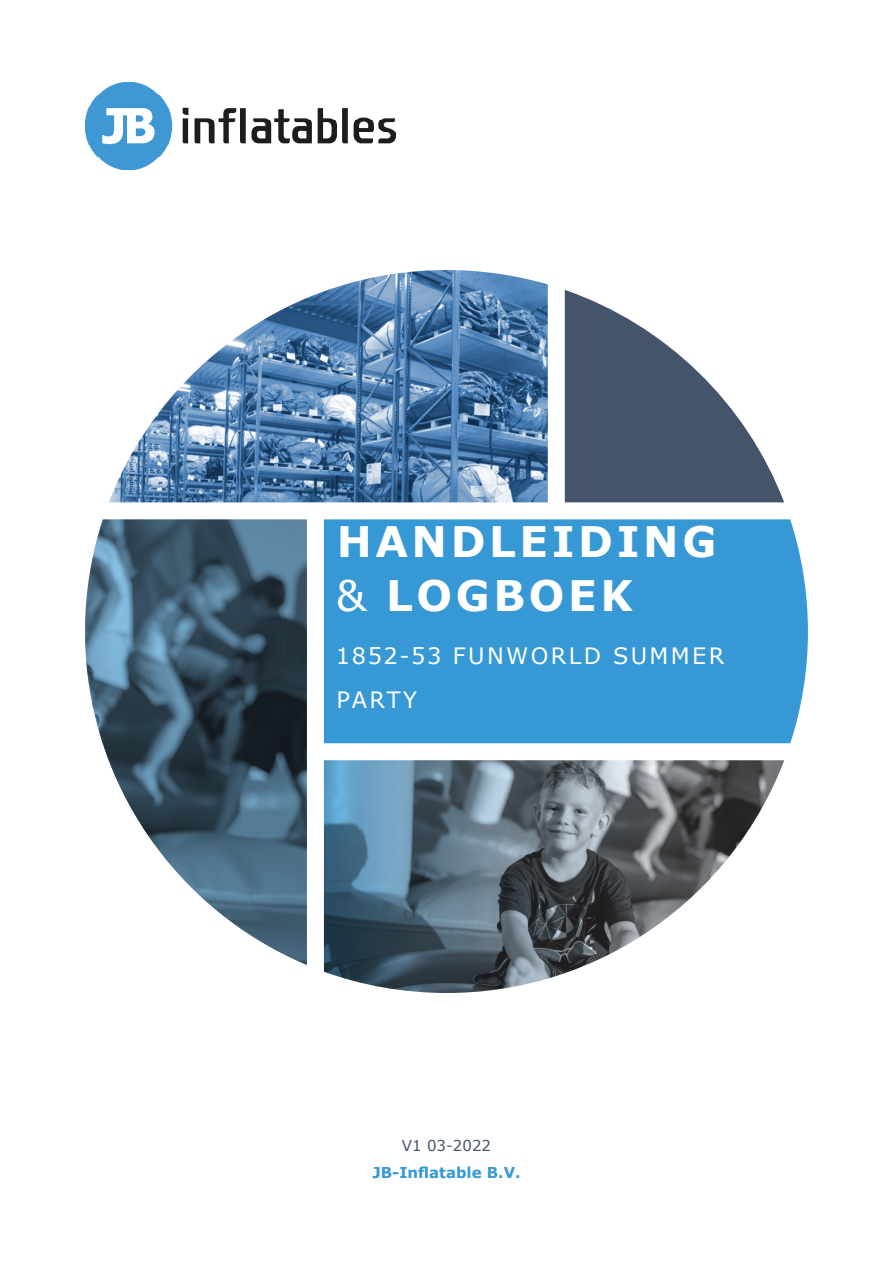
<style>
.page{position:relative;width:893px;height:1263px;background:#fff}
.page>*{position:absolute;margin:0;border:0;box-sizing:border-box;transform-origin:0 0}
.t1{font:700 42px "Verdana";letter-spacing:.085em;color:#fff}
.t2{font:22.5px/43.5px "Verdana";letter-spacing:.105em;color:#fff}
.t3{font:700 15px "Verdana";color:#3698d4}
.t4{font:15px "Verdana";color:#44546a}
.s1{font-weight:400}
</style>
<div class="page">
<img style="left:85px;top:83px;width:310px;height:86px">
<div style="left:324px;top:519px;width:484px;height:224px;background:#3698d4"></div>
<img style="left:109px;top:270px;width:439px;height:232px">
<svg style="left:565px;top:290px;width:219px;height:212px;fill:#44546a"></svg>
<svg style="left:85px;top:519px;width:222px;height:446px"></svg>
<svg style="left:324px;top:760px;width:460px;height:233px"></svg>
<p class="t1" style="left:337px;top:512px;width:381px">HANDLEIDING</p>
<p class="t1" style="left:336px;top:566px;width:298px"><span class="s1">&amp;</span> LOGBOEK</p>
<p class="t2" style="left:336px;top:634px;width:390px">1852-53 FUNWORLD SUMMER<br>PARTY</p>
<p class="t4" style="left:402px;top:1135px;width:91px">V1 03-2022</p>
<p class="t3" style="left:372px;top:1161px;width:150px">JB-Inflatable B.V.</p>
</div>
